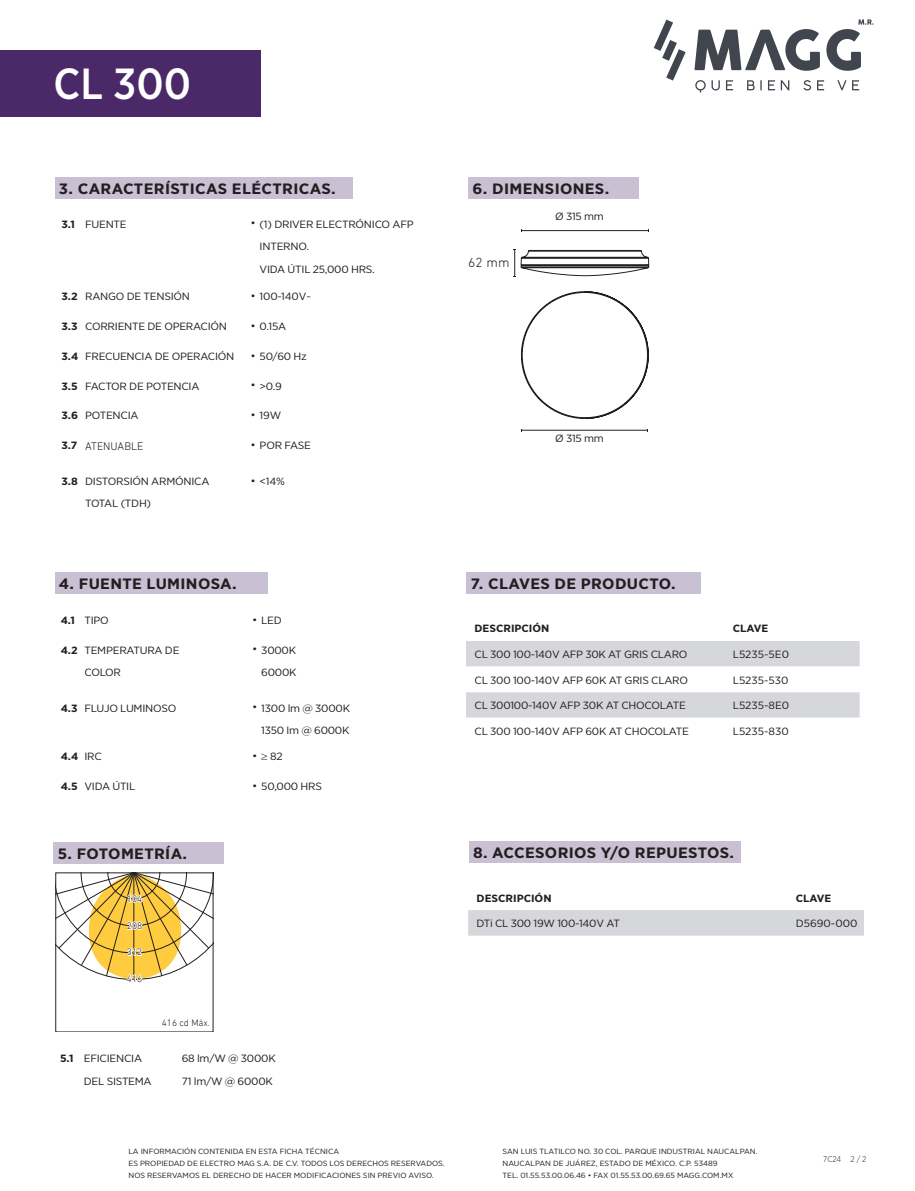
<style>
.page{position:relative;width:915px;height:1191px;background:#fff}
.page>*{position:absolute;margin:0;border:0;box-sizing:border-box;transform-origin:0 0}
.t1{font:500 43.5px "Gotham Narrow";color:#fff}
.t2{font:700 15px "Gotham Narrow";letter-spacing:.02em;color:#231f20;scale:1.14 1}
.t3{font:300 13.5px "DIN Next Rounded LT Pro";color:#231f20}
.t4{font:300 11.25px "DIN Next Rounded LT Pro";color:#231f20}
.t5{font:10.5px "Gotham Narrow";letter-spacing:-.02em;color:#231f20;scale:1.14 1}
.t6{font:700 10.5px "Gotham Narrow";color:#231f20;scale:1.14 1}
.t7{font:10.5px "Gotham Narrow";color:#231f20;scale:1.14 1}
.t8{font:10.5px "Gotham Narrow";letter-spacing:-.04em;color:#231f20;scale:1.14 1}
.t9{font:300 9.6px "DIN Next Rounded LT Pro";color:#231f20}
.t10{font:700 9px "Gotham Narrow";color:#231f20;scale:1.14 1}
.t11{font:300 8.25px "Gotham Narrow";color:#231f20}
.t12{font:7.5px "Gotham Narrow";color:#231f20;scale:1.14 1}
</style>
<div class="page">
<div style="left:0;top:50px;width:261px;height:67px;background:#4b2968"></div>
<svg style="left:653px;top:20px;width:32px;height:61px"></svg>
<svg style="left:694px;top:29px;width:125px;height:42px"></svg>
<svg style="left:826px;top:19px;width:47px;height:52px"></svg>
<svg style="left:695px;top:80px;width:10px;height:12px"></svg>
<svg style="left:711px;top:80px;width:8px;height:10px"></svg>
<svg style="left:726px;top:80px;width:6px;height:10px"></svg>
<svg style="left:747px;top:80px;width:7px;height:10px"></svg>
<svg style="left:768px;top:80px;width:6px;height:10px"></svg>
<svg style="left:780px;top:80px;width:9px;height:10px"></svg>
<svg style="left:803px;top:80px;width:7px;height:10px"></svg>
<svg style="left:817px;top:80px;width:6px;height:10px"></svg>
<svg style="left:837px;top:80px;width:21px;height:10px"></svg>
<div style="left:55px;top:572px;width:212px;height:22px;background:#c9c1d3"></div>
<div style="left:468px;top:177px;width:170px;height:21px;background:#c9c1d3"></div>
<div style="left:466px;top:572px;width:234px;height:22px;background:#c9c1d3"></div>
<div style="left:54px;top:842px;width:170px;height:21px;background:#c9c1d3"></div>
<div style="left:55px;top:177px;width:297px;height:21px;background:#c9c1d3"></div>
<div style="left:468px;top:910px;width:395px;height:25px;background:#d6d7da"></div>
<div style="left:468px;top:841px;width:272px;height:22px;background:#c9c1d3"></div>
<svg style="left:466px;top:641px;width:393px;height:77px"></svg>
<svg style="left:56px;top:873px;width:157px;height:110px"></svg>
<hr style="left:521px;top:430px;width:126px;height:1px;background:#231f20">
<hr style="left:521px;top:230px;width:127px;height:1px;background:#231f20">
<svg style="left:521px;top:291px;width:127px;height:128px"></svg>
<svg style="left:513px;top:250px;width:135px;height:27px"></svg>
<h1 class="t1" style="left:54px;top:56px;width:139px">CL 300</h1>
<p class="t2" style="left:59px;top:179px;width:244px">3. CARACTERÍSTICAS ELÉCTRICAS.</p>
<p class="t6" style="left:61px;top:217px;width:13px">3.1</p>
<p class="t5" style="left:85px;top:217px;width:38px">FUENTE</p>
<p class="t10" style="left:251px;top:217px;width:6px">•</p>
<p class="t5" style="left:259px;top:217px;width:136px">(1) DRIVER ELECTRÓNICO AFP</p>
<p class="t5" style="left:259px;top:240px;width:45px">INTERNO.</p>
<p class="t5" style="left:259px;top:262px;width:103px">VIDA ÚTIL 25,000 HRS.</p>
<p class="t6" style="left:61px;top:290px;width:16px">3.2</p>
<p class="t5" style="left:85px;top:290px;width:93px">RANGO DE TENSIÓN</p>
<p class="t10" style="left:251px;top:290px;width:6px">•</p>
<p class="t5" style="left:259px;top:290px;width:47px">100-140V~</p>
<p class="t6" style="left:61px;top:319px;width:16px">3.3</p>
<p class="t5" style="left:85px;top:320px;width:126px">CORRIENTE DE OPERACIÓN</p>
<p class="t10" style="left:251px;top:320px;width:6px">•</p>
<p class="t5" style="left:259px;top:320px;width:25px">0.15A</p>
<p class="t6" style="left:61px;top:349px;width:16px">3.4</p>
<p class="t5" style="left:85px;top:349px;width:132px">FRECUENCIA DE OPERACIÓN</p>
<p class="t10" style="left:251px;top:350px;width:6px">•</p>
<p class="t5" style="left:259px;top:349px;width:43px">50/60 Hz</p>
<p class="t6" style="left:61px;top:379px;width:16px">3.5</p>
<p class="t5" style="left:85px;top:379px;width:102px">FACTOR DE POTENCIA</p>
<p class="t10" style="left:251px;top:379px;width:6px">•</p>
<p class="t5" style="left:259px;top:379px;width:21px">&gt;0.9</p>
<p class="t6" style="left:61px;top:409px;width:16px">3.6</p>
<p class="t5" style="left:85px;top:409px;width:48px">POTENCIA</p>
<p class="t10" style="left:251px;top:409px;width:6px">•</p>
<p class="t5" style="left:259px;top:409px;width:20px">19W</p>
<p class="t6" style="left:61px;top:439px;width:16px">3.7</p>
<p class="t4" style="left:85px;top:440px;width:60px">ATENUABLE</p>
<p class="t10" style="left:251px;top:439px;width:6px">•</p>
<p class="t5" style="left:259px;top:439px;width:46px">POR FASE</p>
<p class="t6" style="left:61px;top:474px;width:16px">3.8</p>
<p class="t5" style="left:85px;top:474px;width:110px">DISTORSIÓN ARMÓNICA</p>
<p class="t8" style="left:85px;top:497px;width:59px">TOTAL (TDH)</p>
<p class="t10" style="left:251px;top:474px;width:6px">•</p>
<p class="t5" style="left:259px;top:474px;width:24px">&lt;14%</p>
<p class="t2" style="left:472px;top:179px;width:121px">6. DIMENSIONES.</p>
<p class="t3" style="left:468px;top:255px;width:43px">62 mm</p>
<p class="t5" style="left:555px;top:210px;width:44px">Ø 315 mm</p>
<p class="t5" style="left:555px;top:431px;width:44px">Ø 315 mm</p>
<p class="t2" style="left:59px;top:574px;width:157px">4. FUENTE LUMINOSA.</p>
<p class="t6" style="left:61px;top:613px;width:14px">4.1</p>
<p class="t5" style="left:84px;top:613px;width:23px">TIPO</p>
<p class="t10" style="left:252px;top:613px;width:6px">•</p>
<p class="t5" style="left:261px;top:613px;width:20px">LED</p>
<p class="t6" style="left:61px;top:643px;width:16px">4.2</p>
<p class="t5" style="left:84px;top:643px;width:85px">TEMPERATURA DE</p>
<p class="t5" style="left:84px;top:666px;width:34px">COLOR</p>
<p class="t10" style="left:252px;top:643px;width:6px">•</p>
<p class="t5" style="left:261px;top:643px;width:32px">3000K</p>
<p class="t5" style="left:261px;top:666px;width:32px">6000K</p>
<p class="t6" style="left:61px;top:701px;width:16px">4.3</p>
<p class="t5" style="left:84px;top:701px;width:82px">FLUJO LUMINOSO</p>
<p class="t10" style="left:252px;top:701px;width:6px">•</p>
<p class="t5" style="left:261px;top:701px;width:79px">1300 lm @ 3000K</p>
<p class="t5" style="left:261px;top:724px;width:79px">1350 lm @ 6000K</p>
<p class="t6" style="left:61px;top:749px;width:17px">4.4</p>
<p class="t5" style="left:84px;top:750px;width:17px">IRC</p>
<p class="t10" style="left:252px;top:750px;width:6px">•</p>
<p class="t5" style="left:261px;top:750px;width:20px">≥ 82</p>
<p class="t6" style="left:61px;top:779px;width:16px">4.5</p>
<p class="t5" style="left:84px;top:779px;width:46px">VIDA ÚTIL</p>
<p class="t10" style="left:252px;top:780px;width:6px">•</p>
<p class="t5" style="left:261px;top:779px;width:55px">50,000 HRS</p>
<p class="t2" style="left:58px;top:844px;width:115px">5. FOTOMETRÍA.</p>
<p class="t9" style="left:127px;top:893px;width:17px">104</p>
<p class="t9" style="left:127px;top:920px;width:17px">208</p>
<p class="t9" style="left:127px;top:946px;width:17px">312</p>
<p class="t9" style="left:127px;top:973px;width:17px">416</p>
<p class="t9" style="left:162px;top:1016px;width:50px">416 cd Máx.</p>
<p class="t6" style="left:60px;top:1051px;width:14px">5.1</p>
<p class="t5" style="left:84px;top:1052px;width:53px">EFICIENCIA</p>
<p class="t5" style="left:84px;top:1074px;width:61px">DEL SISTEMA</p>
<p class="t5" style="left:182px;top:1052px;width:84px">68 lm/W @ 3000K</p>
<p class="t5" style="left:182px;top:1074px;width:81px">71 lm/W @ 6000K</p>
<p class="t12" style="left:128px;top:1146px;width:186px">LA INFORMACIÓN CONTENIDA EN ESTA FICHA TÉCNICA</p>
<p class="t12" style="left:128px;top:1158px;width:279px">ES PROPIEDAD DE ELECTRO MAG S.A. DE C.V. TODOS LOS DERECHOS RESERVADOS.</p>
<p class="t12" style="left:128px;top:1170px;width:269px">NOS RESERVAMOS EL DERECHO DE HACER MODIFICACIONES SIN PREVIO AVISO.</p>
<p class="t2" style="left:470px;top:574px;width:181px">7. CLAVES DE PRODUCTO.</p>
<p class="t6" style="left:474px;top:622px;width:67px">DESCRIPCIÓN</p>
<p class="t6" style="left:732px;top:622px;width:33px">CLAVE</p>
<p class="t5" style="left:474px;top:648px;width:188px">CL 300 100-140V AFP 30K AT GRIS CLARO</p>
<p class="t7" style="left:732px;top:648px;width:51px">L5235-5E0</p>
<p class="t5" style="left:474px;top:673px;width:189px">CL 300 100-140V AFP 60K AT GRIS CLARO</p>
<p class="t5" style="left:732px;top:673px;width:50px">L5235-530</p>
<p class="t5" style="left:474px;top:699px;width:187px">CL 300100-140V AFP 30K AT CHOCOLATE</p>
<p class="t7" style="left:732px;top:699px;width:51px">L5235-8E0</p>
<p class="t5" style="left:474px;top:724px;width:189px">CL 300 100-140V AFP 60K AT CHOCOLATE</p>
<p class="t7" style="left:732px;top:724px;width:50px">L5235-830</p>
<p class="t2" style="left:473px;top:843px;width:230px">8. ACCESORIOS Y/O REPUESTOS.</p>
<p class="t6" style="left:476px;top:891px;width:67px">DESCRIPCIÓN</p>
<p class="t6" style="left:795px;top:891px;width:33px">CLAVE</p>
<p class="t5" style="left:476px;top:917px;width:127px">DTi CL 300 19W 100-140V AT</p>
<p class="t7" style="left:795px;top:917px;width:56px">D5690-000</p>
<p class="t12" style="left:502px;top:1146px;width:225px">SAN LUIS TLATILCO NO. 30 COL. PARQUE INDUSTRIAL NAUCALPAN.</p>
<p class="t12" style="left:502px;top:1158px;width:190px">NAUCALPAN DE JUÁREZ, ESTADO DE MÉXICO. C.P. 53489</p>
<p class="t12" style="left:502px;top:1170px;width:204px">TEL. 01.55.53.00.06.46 • FAX 01.55.53.00.69.65 MAGG.COM.MX</p>
<p class="t11" style="left:823px;top:1154px;width:45px">7C24 2 / 2</p>
</div>
